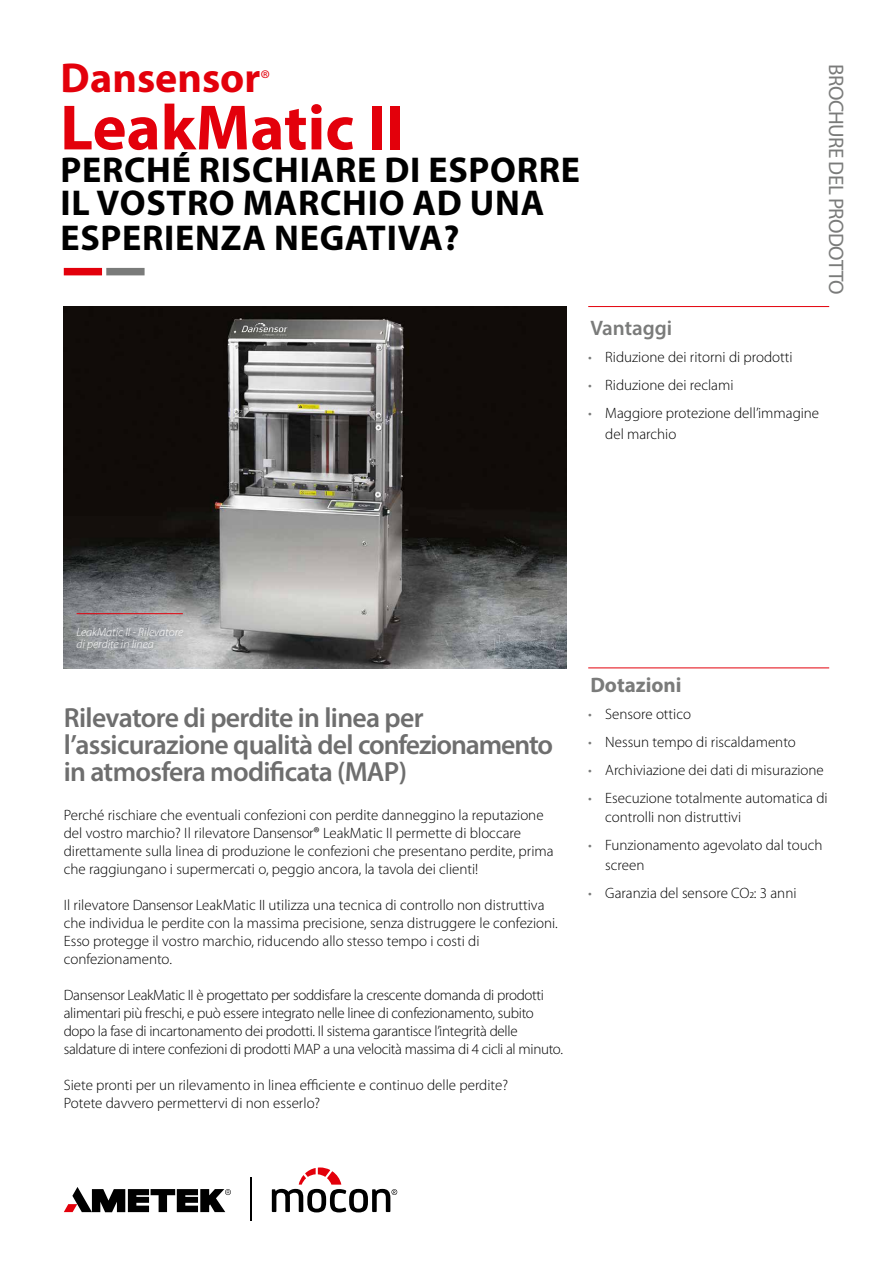
<style>
.page{position:relative;width:893px;height:1263px;background:#fff}
.page>*{position:absolute;margin:0;border:0;box-sizing:border-box;transform-origin:0 0}
.t1{font:700 64.5px "Myriad Pro";color:#e3000b}
.t2{font:700 42px "Myriad Pro";color:#e3000b}
.t3{font:700 36px/33.8px "Myriad Pro";letter-spacing:.02em;color:#000}
.t4{font:600 27.75px/27px "Myriad Pro";letter-spacing:-.025em;color:#6e6e6e}
.t5{font:21px "Myriad Pro";letter-spacing:-.025em;color:#7a7b7a}
.t6{font:700 21px "Myriad Pro";color:#7a7b7a}
.t7{font:600 21px "Myriad Pro";color:#7a7b7a}
.t8{font:300 15px/18px "Myriad Pro";color:#000}
.t9{font:300 15px/18px "Myriad Pro";letter-spacing:-.02em;color:#000}
.t10{font:italic 300 12px/12px "Myriad Pro";color:#fff}
.s1{font-weight:300;font-size:24.45px}
.s2{color:#7a7b7a}
.s3{font-size:15.75px}
</style>
<div class="page">
<img style="left:64px;top:306px;width:503px;height:362px">
<hr style="left:588px;top:306px;width:241px;height:1px;background:#e3000b">
<hr style="left:588px;top:667px;width:241px;height:1px;background:#e3000b">
<hr style="left:77px;top:613px;width:106px;height:1px;background:#e3000b">
<div style="left:64px;top:268px;width:38px;height:7px;background:#e3000b"></div>
<div style="left:106px;top:268px;width:39px;height:7px;background:#7a7b7a"></div>
<svg style="left:272px;top:1167px;width:125px;height:45px"></svg>
<hr style="left:251px;top:1177px;width:1px;height:43px;background:#000">
<svg style="left:64px;top:1187px;width:167px;height:25px"></svg>
<h2 class="t2" style="left:61px;top:51px;width:211px">Dansensor<span class="s1">®</span></h2>
<h1 class="t1" style="left:60px;top:86px;width:345px">LeakMatic II</h1>
<h3 class="t3" style="left:61px;top:152px;width:521px">PERCHÉ RISCHIARE DI ESPORRE<br>IL VOSTRO MARCHIO AD UNA<br>ESPERIENZA NEGATIVA?</h3>
<h3 class="t5" style="left:849px;top:64px;width:232px;rotate:90deg">BROCHURE DEL PRODOTTO</h3>
<h3 class="t7" style="left:590px;top:314px;width:83px">Vantaggi</h3>
<p class="t8" style="left:588px;top:348px;width:206px"><span class="s2">•</span> Riduzione dei ritorni di prodotti</p>
<p class="t8" style="left:588px;top:376px;width:147px"><span class="s2">•</span> Riduzione dei reclami</p>
<p class="t8" style="left:605px;top:402px;width:215px;line-height:21px;text-indent:-17px"><span class="s2">•</span> Maggiore protezione dell’immagine del marchio</p>
<p class="t10" style="left:77px;top:626px;width:108px">LeakMatic II - Rilevatore di perdite in linea</p>
<h3 class="t4" style="left:64px;top:703px;width:491px">Rilevatore di perdite in linea per l’assicurazione qualità del confezionamento in atmosfera modificata (MAP)</h3>
<p class="t8" style="left:64px;top:806px;width:491px">Perché rischiare che eventuali confezioni con perdite danneggino la reputazione del vostro marchio? Il rilevatore Dansensor<span class="s3">®</span> LeakMatic II permette di bloccare direttamente sulla linea di produzione le confezioni che presentano perdite, prima che raggiungano i supermercati o, peggio ancora, la tavola dei clienti!</p>
<p class="t8" style="left:64px;top:896px;width:496px">Il rilevatore Dansensor LeakMatic II utilizza una tecnica di controllo non distruttiva che individua le perdite con la massima precisione, senza distruggere le confezioni.<br>Esso protegge il vostro marchio, riducendo allo stesso tempo i costi di confezionamento.</p>
<p class="t9" style="left:64px;top:986px;width:501px">Dansensor LeakMatic II è progettato per soddisfare la crescente domanda di prodotti alimentari più freschi, e può essere integrato nelle linee di confezionamento, subito dopo la fase di incartonamento dei prodotti. Il sistema garantisce l’integrità delle saldature di intere confezioni di prodotti MAP a una velocità massima di 4 cicli al minuto.</p>
<p class="t8" style="left:64px;top:1076px;width:446px">Siete pronti per un rilevamento in linea efficiente e continuo delle perdite?<br>Potete davvero permettervi di non esserlo?</p>
<h3 class="t6" style="left:590px;top:671px;width:93px">Dotazioni</h3>
<p class="t8" style="left:588px;top:705px;width:104px"><span class="s2">•</span> Sensore ottico</p>
<p class="t8" style="left:588px;top:733px;width:209px"><span class="s2">•</span> Nessun tempo di riscaldamento</p>
<p class="t8" style="left:588px;top:761px;width:237px"><span class="s2">•</span> Archiviazione dei dati di misurazione</p>
<p class="t8" style="left:605px;top:788px;width:224px;line-height:19.5px;text-indent:-17px"><span class="s2">•</span> Esecuzione totalmente automatica di controlli non distruttivi</p>
<p class="t8" style="left:605px;top:835px;width:219px;line-height:19.5px;text-indent:-17px"><span class="s2">•</span> Funzionamento agevolato dal touch screen</p>
<p class="t8" style="left:588px;top:884px;width:210px"><span class="s2">•</span> Garanzia del sensore CO2: 3 anni</p>
</div>
